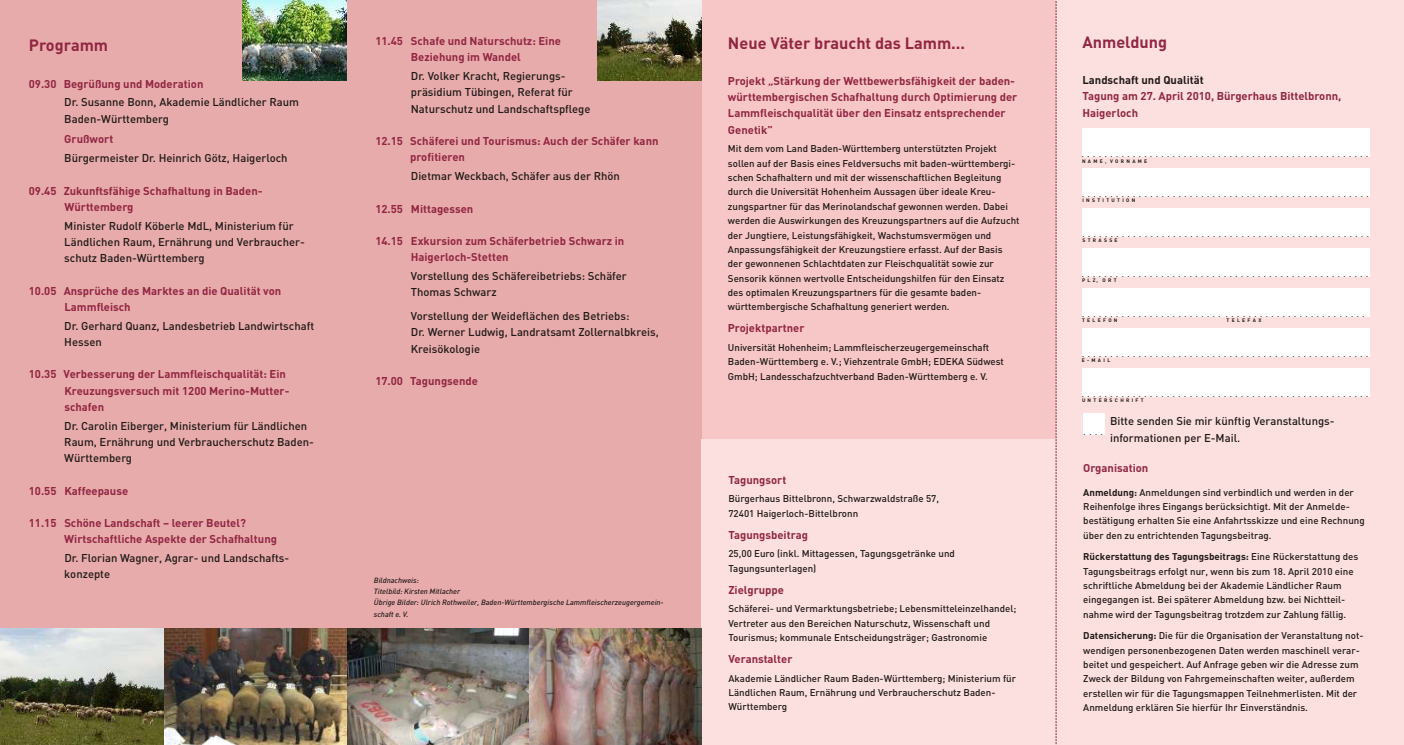
<style>
.page{position:relative;width:1404px;height:745px;background:#fff}
.page>*{position:absolute;margin:0;border:0;box-sizing:border-box;transform-origin:0 0}
.t1{font:700 16.25px "DIN";color:#912642}
.t2{font:700 11.25px/16.2px "DIN";color:#912642}
.t3{font:500 11.25px/16.2px "DIN";color:#1f1a17}
.t4{font:700 11.25px "DIN";color:#1f1a17}
.t5{font:500 9.75px/14.4px "DIN";color:#1f1a17}
.t6{font:500 7.5px "DIN";color:#1f1a17}
.t7{font:italic 500 7.5px/11.2px "DIN";color:#1f1a17}
.t8{font:700 5px "DIN";color:#1f1a17}
.s1{font-weight:700}
</style>
<div class="page">
<div style="left:702px;top:0;width:354px;height:745px;background:#f7c7c7"></div>
<div style="left:1056px;top:0;width:348px;height:745px;background:#fce0e0"></div>
<div style="left:0;top:0;width:349px;height:745px;background:#e8abab"></div>
<div style="left:347px;top:0;width:355px;height:745px;background:#e8abab"></div>
<div style="left:1082px;top:369px;width:287px;height:28px;background:#fff"></div>
<div style="left:1082px;top:329px;width:287px;height:28px;background:#fff"></div>
<div style="left:1082px;top:289px;width:287px;height:28px;background:#fff"></div>
<div style="left:1082px;top:249px;width:287px;height:28px;background:#fff"></div>
<div style="left:1082px;top:209px;width:287px;height:28px;background:#fff"></div>
<div style="left:1082px;top:129px;width:287px;height:28px;background:#fff"></div>
<div style="left:1082px;top:169px;width:287px;height:28px;background:#fff"></div>
<div style="left:701px;top:439px;width:357px;height:306px;background:#fce0e0"></div>
<div style="left:1083px;top:414px;width:21px;height:21px;background:#fff"></div>
<img style="left:528px;top:629px;width:174px;height:116px">
<img style="left:597px;top:0;width:104px;height:81px">
<img style="left:0;top:629px;width:165px;height:116px">
<img style="left:165px;top:629px;width:363px;height:116px">
<svg style="left:1055px;top:1px;width:1px;height:744px"></svg>
<img style="left:242px;top:0;width:105px;height:80px">
<h1 class="t1" style="left:29px;top:40px;width:81px">Programm</h1>
<p class="t2" style="left:29px;top:77px;width:176px">09.30 Begrüßung und Moderation</p>
<p class="t3" style="left:64px;top:95px;width:236px">Dr. Susanne Bonn, Akademie Ländlicher Raum<br>Baden-Württemberg</p>
<p class="t3" style="left:64px;top:151px;width:225px">Bürgermeister Dr. Heinrich Götz, Haigerloch</p>
<p class="t2" style="left:64px;top:132px;width:51px">Grußwort</p>
<p class="t2" style="left:64px;top:183px;width:200px;text-indent:-36px">09.45 Zukunftsfähige Schafhaltung in Baden-<br>Württemberg</p>
<p class="t3" style="left:64px;top:219px;width:242px">Minister Rudolf Köberle MdL, Ministerium für<br>Ländlichen Raum, Ernährung und Verbraucher&shy;schutz Baden-Württemberg</p>
<p class="t2" style="left:64px;top:283px;width:218px;text-indent:-36px">10.05 Ansprüche des Marktes an die Qualität von<br>Lammfleisch</p>
<p class="t3" style="left:64px;top:319px;width:251px">Dr. Gerhard Quanz, Landesbetrieb Landwirtschaft<br>Hessen</p>
<p class="t2" style="left:64px;top:367px;width:226px;text-indent:-36px">10.35 Verbesserung der Lammfleischqualität: Ein<br>Kreuzungsversuch mit 1200 Merino-Mutter&shy;schafen</p>
<p class="t3" style="left:64px;top:419px;width:251px">Dr. Carolin Eiberger, Ministerium für Ländlichen<br>Raum, Ernährung und Verbraucherschutz Baden-<br>Württemberg</p>
<p class="t2" style="left:29px;top:483px;width:101px">10.55 Kaffeepause</p>
<p class="t2" style="left:64px;top:516px;width:214px;text-indent:-35px">11.15 Schöne Landschaft – leerer Beutel?<br>Wirtschaftliche Aspekte der Schafhaltung</p>
<p class="t3" style="left:64px;top:551px;width:227px">Dr. Florian Wagner, Agrar- und Landschafts&shy;konzepte</p>
<p class="t2" style="left:375px;top:34px;width:187px;text-align:center">11.45 Schafe und Naturschutz: Eine<br>Beziehung im Wandel</p>
<p class="t3" style="left:411px;top:69px;width:181px">Dr. Volker Kracht, Regierungs&shy;präsidium Tübingen, Referat für<br>Naturschutz und Landschaftspflege</p>
<p class="t2" style="left:410px;top:134px;width:250px;text-indent:-35px">12.15 Schäferei und Tourismus: Auch der Schäfer kann profitieren</p>
<p class="t3" style="left:411px;top:169px;width:211px">Dietmar Weckbach, Schäfer aus der Rhön</p>
<p class="t2" style="left:375px;top:202px;width:99px">12.55 Mittagessen</p>
<p class="t2" style="left:411px;top:234px;width:215px;text-indent:-35px">14.15 Exkursion zum Schäferbetrieb Schwarz in<br>Haigerloch-Stetten</p>
<p class="t3" style="left:411px;top:269px;width:217px">Vorstellung des Schäfereibetriebs: Schäfer<br>Thomas Schwarz</p>
<p class="t3" style="left:411px;top:309px;width:249px">Vorstellung der Weideflächen des Betriebs:<br>Dr. Werner Ludwig, Landratsamt Zollernalbkreis,<br>Kreisökologie</p>
<p class="t2" style="left:375px;top:374px;width:104px">17.00 Tagungsende</p>
<p class="t7" style="left:374px;top:575px;width:291px">Bildnachweis:<br>Titelbild: Kirsten Mitlacher<br>Übrige Bilder: Ulrich Rothweiler, Baden-Württembergische Lammfleischerzeugergemein&shy;schaft e. V.</p>
<h1 class="t1" style="left:728px;top:37px;width:239px">Neue Väter braucht das Lamm...</h1>
<p class="t2" style="left:728px;top:74px;width:291px">Projekt „Stärkung der Wettbewerbsfähigkeit der baden&shy;württembergischen Schafhaltung durch Optimierung der Lammfleischqualität über den Einsatz entsprechender Genetik”</p>
<p class="t5" style="left:728px;top:143px;width:293px">Mit dem vom Land Baden-Württemberg unterstützten Projekt sollen auf der Basis eines Feldversuchs mit baden-württembergi&shy;schen Schafhaltern und mit der wissenschaftlichen Begleitung durch die Universität Hohenheim Aussagen über ideale Kreu&shy;zungspartner für das Merinolandschaf gewonnen werden. Dabei werden die Auswirkungen des Kreuzungspartners auf die Aufzucht der Jungtiere, Leistungsfähigkeit, Wachstumsvermögen und Anpassungsfähigkeit der Kreuzungstiere erfasst. Auf der Basis der gewonnenen Schlachtdaten zur Fleischqualität sowie zur Sensorik können wertvolle Entscheidungshilfen für den Einsatz des optimalen Kreuzungspartners für die gesamte baden&shy;württembergische Schafhaltung generiert werden.</p>
<p class="t5" style="left:728px;top:341px;width:277px">Universität Hohenheim; Lammfleischerzeugergemeinschaft<br>Baden-Württemberg e. V.; Viehzentrale GmbH; EDEKA Südwest<br>GmbH; Landesschafzuchtverband Baden-Württemberg e. V.</p>
<p class="t2" style="left:728px;top:321px;width:78px">Projektpartner</p>
<p class="t2" style="left:728px;top:472px;width:59px">Tagungsort</p>
<p class="t5" style="left:728px;top:493px;width:212px">Bürgerhaus Bittelbronn, Schwarzwaldstraße 57,<br>72401 Haigerloch-Bittelbronn</p>
<p class="t5" style="left:728px;top:548px;width:228px">25,00 Euro (inkl. Mittagessen, Tagungsgetränke und<br>Tagungsunterlagen)</p>
<p class="t5" style="left:728px;top:603px;width:289px">Schäferei- und Vermarktungsbetriebe; Lebensmitteleinzelhandel;<br>Vertreter aus den Bereichen Naturschutz, Wissenschaft und<br>Tourismus; kommunale Entscheidungsträger; Gastronomie</p>
<p class="t5" style="left:728px;top:672px;width:289px">Akademie Ländlicher Raum Baden-Württemberg; Ministerium für<br>Ländlichen Raum, Ernährung und Verbraucherschutz Baden-<br>Württemberg</p>
<p class="t2" style="left:728px;top:527px;width:81px">Tagungsbeitrag</p>
<p class="t2" style="left:728px;top:582px;width:57px">Zielgruppe</p>
<p class="t2" style="left:728px;top:652px;width:66px">Veranstalter</p>
<h1 class="t1" style="left:1082px;top:36px;width:86px">Anmeldung</h1>
<p class="t4" style="left:1082px;top:76px;width:123px">Landschaft und Qualität</p>
<p class="t2" style="left:1082px;top:89px;width:260px">Tagung am 27. April 2010, Bürgerhaus Bittelbronn,<br>Haigerloch</p>
<p class="t6" style="left:1082px;top:152px;width:288px">. . . . . . . . . . . . . . . . . . . . . . . . . . . . . . . . . . . . . . . . . . . . . . . . . . .</p>
<p class="t8" style="left:1082px;top:159px;width:67px">N A M E , V O R N A M E</p>
<p class="t6" style="left:1082px;top:192px;width:288px">. . . . . . . . . . . . . . . . . . . . . . . . . . . . . . . . . . . . . . . . . . . . . . . . . . .</p>
<p class="t8" style="left:1082px;top:199px;width:54px">I N S T I T U T I O N</p>
<p class="t6" style="left:1082px;top:232px;width:288px">. . . . . . . . . . . . . . . . . . . . . . . . . . . . . . . . . . . . . . . . . . . . . . . . . . .</p>
<p class="t8" style="left:1082px;top:238px;width:37px">S T R A S S E</p>
<p class="t6" style="left:1082px;top:272px;width:288px">. . . . . . . . . . . . . . . . . . . . . . . . . . . . . . . . . . . . . . . . . . . . . . . . . . .</p>
<p class="t8" style="left:1082px;top:278px;width:36px">P L Z , O R T</p>
<p class="t6" style="left:1082px;top:312px;width:284px">. . . . . . . . . . . . . . . . . . . . . . . . . . . . . . . . . . . . . . . . . . . . . . . . . .</p>
<p class="t8" style="left:1082px;top:318px;width:37px">T E L E F O N</p>
<p class="t8" style="left:1226px;top:318px;width:36px">T E L E F A X</p>
<p class="t6" style="left:1082px;top:352px;width:288px">. . . . . . . . . . . . . . . . . . . . . . . . . . . . . . . . . . . . . . . . . . . . . . . . . . .</p>
<p class="t8" style="left:1082px;top:358px;width:30px">E - M A I L</p>
<p class="t6" style="left:1082px;top:392px;width:288px">. . . . . . . . . . . . . . . . . . . . . . . . . . . . . . . . . . . . . . . . . . . . . . . . . . .</p>
<p class="t8" style="left:1082px;top:398px;width:63px">U N T E R S C H R I F T</p>
<p class="t6" style="left:1083px;top:430px;width:21px">. . . .</p>
<p class="t3" style="left:1110px;top:414px;width:226px">Bitte senden Sie mir künftig Veranstaltungs&shy;informationen per E-Mail.</p>
<p class="t2" style="left:1083px;top:461px;width:67px">Organisation</p>
<p class="t5" style="left:1083px;top:486px;width:283px"><span class="s1">Anmeldung:</span> Anmeldungen sind verbindlich und werden in der Reihenfolge ihres Eingangs berücksichtigt. Mit der Anmelde&shy;bestätigung erhalten Sie eine Anfahrtsskizze und eine Rechnung über den zu entrichtenden Tagungsbeitrag.</p>
<p class="t5" style="left:1083px;top:551px;width:277px"><span class="s1">Rückerstattung des Tagungsbeitrags:</span> Eine Rückerstattung des Tagungsbeitrags erfolgt nur, wenn bis zum 18. April 2010 eine schriftliche Abmeldung bei der Akademie Ländlicher Raum eingegangen ist. Bei späterer Abmeldung bzw. bei Nichtteil&shy;nahme wird der Tagungsbeitrag trotzdem zur Zahlung fällig.</p>
<p class="t5" style="left:1083px;top:630px;width:282px"><span class="s1">Datensicherung:</span> Die für die Organisation der Veranstaltung not&shy;wendigen personenbezogenen Daten werden maschinell verar&shy;beitet und gespeichert. Auf Anfrage geben wir die Adresse zum Zweck der Bildung von Fahrgemeinschaften weiter, außerdem erstellen wir für die Tagungsmappen Teilnehmerlisten. Mit der Anmeldung erklären Sie hierfür Ihr Einverständnis.</p>
</div>
